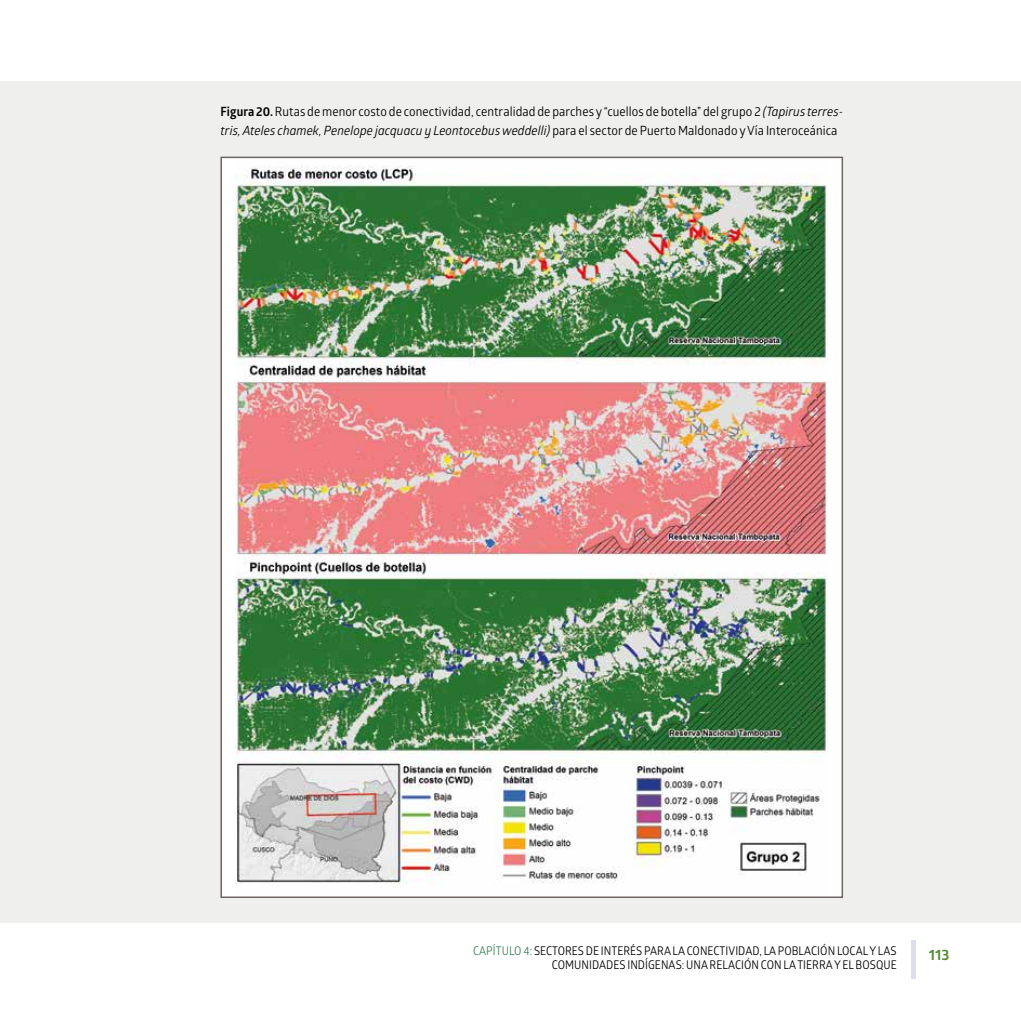
<style>
.page{position:relative;width:1021px;height:1021px;background:#fff}
.page>*{position:absolute;margin:0;border:0;box-sizing:border-box;transform-origin:0 0}
.t1{font:700 15px "Glober";color:#508b35}
.t2{font:12.75px/19.5px "Glober";letter-spacing:.005em;color:#000;scale:.95 1}
.t3{font:12px/14.4px "Glober";letter-spacing:.005em;color:#000;text-align:right;scale:.9 1}
.s1{font-weight:700}
.s2{font-style:italic}
.s3{color:#3e7e5a}
</style>
<div class="page">
<hr style="left:911px;top:940px;width:4px;height:38px;background:#dbdeeb">
<div style="left:0;top:81px;width:1020px;height:841px;background:#efefee"></div>
<div style="left:221px;top:157px;width:621px;height:740px;background:#fff"></div>
<img style="left:236px;top:166px;width:591px;height:718px">
<p class="t2" style="left:220px;top:101px;width:657px"><span class="s1">Figura 20.</span> Rutas de menor costo de conectividad, centralidad de parches y “cuellos de botella” del grupo 2 <span class="s2">(Tapirus terres&shy;tris, Ateles chamek, Penelope jacquacu y Leontocebus weddelli)</span> para el sector de Puerto Maldonado y Vía Interoceánica</p>
<p class="t3" style="left:473px;top:942px;width:472px"><span class="s3">CAPÍTULO 4:</span> SECTORES DE INTERÉS PARA LA CONECTIVIDAD, LA POBLACIÓN LOCAL Y LAS<br>COMUNIDADES INDÍGENAS: UNA RELACIÓN CON LA TIERRA Y EL BOSQUE</p>
<p class="t1" style="left:928px;top:944px;width:22px">113</p>
</div>
